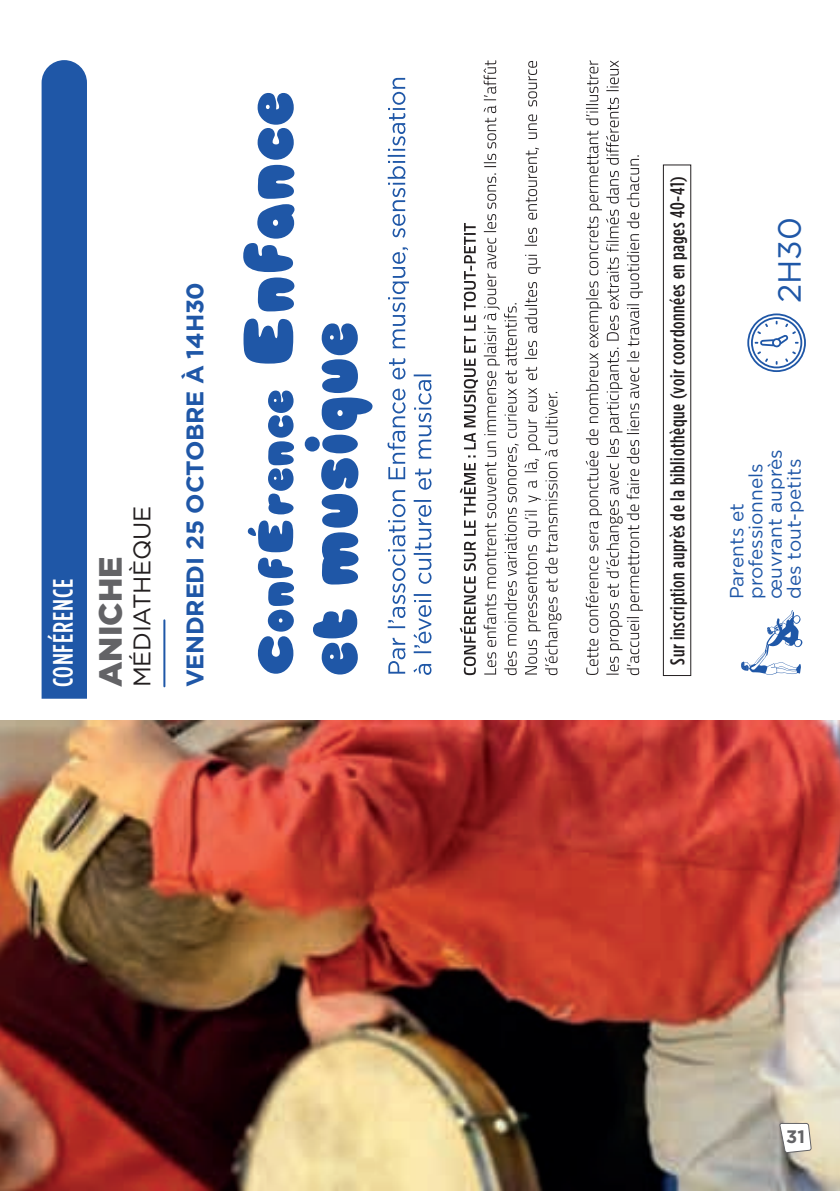
<style>
.page{position:relative;width:840px;height:1191px;background:#fff}
.page>*{position:absolute;margin:0;border:0;box-sizing:border-box;transform-origin:0 0}
.t1{font:900 32px "Gotham";letter-spacing:.005em;color:#636366}
.t2{font:32px "Gotham";color:#1f57a7}
.t3{font:500 28px "Gotham Condensed";letter-spacing:.03em;color:#fff}
.t4{font:700 24px "Gotham";letter-spacing:-.01em;color:#1f57a7}
.t5{font:24px "Gotham";letter-spacing:-.01em;color:#231f20}
.t6{font:500 20px "Gotham Condensed";letter-spacing:.03em;color:#231f20}
.t7{font:19px/19px "Gotham";color:#1f57a7}
.t8{font:700 18px "Gotham";color:#636366}
</style>
<div class="page">
<img style="left:1px;top:720px;width:838px;height:471px">
<div style="left:42px;top:60px;width:45px;height:638px;background:#1f57a7"></div>
<hr style="left:163px;top:620px;width:2px;height:66px;background:#1f57a7">
<svg style="left:747px;top:313px;width:58px;height:59px"></svg>
<svg style="left:741px;top:610px;width:60px;height:65px"></svg>
<img style="left:0;top:720px;width:1px;height:471px">
<svg style="left:779px;top:1122px;width:31px;height:31px"></svg>
<svg style="left:585px;top:60px;width:57px;height:615px"></svg>
<svg style="left:524px;top:61px;width:37px;height:614px"></svg>
<svg style="left:459px;top:60px;width:59px;height:615px"></svg>
<svg style="left:387px;top:78px;width:44px;height:597px"></svg>
<svg style="left:304px;top:323px;width:68px;height:351px"></svg>
<svg style="left:243px;top:93px;width:51px;height:580px"></svg>
<div style="left:662px;top:164px;width:28px;height:512px;border:1px solid #231f20"></div>
<h2 class="t3" style="left:47px;top:687px;width:110px;rotate:-90deg">CONFÉRENCE</h2>
<p class="t5" style="left:127px;top:687px;width:183px;rotate:-90deg">MÉDIATHÈQUE</p>
<h1 class="t1" style="left:92px;top:687px;width:132px;rotate:-90deg">ANICHE</h1>
<p class="t4" style="left:179px;top:687px;width:407px;rotate:-90deg">VENDREDI 25 OCTOBRE À 14H30</p>
<p class="t6" style="left:666px;top:664px;width:490px;rotate:-90deg">Sur inscription auprès de la bibliothèque (voir coordonnées en pages 40-41)</p>
<h1 class="t2" style="left:768px;top:303px;width:87px;rotate:-90deg">2H30</h1>
<p class="t7" style="left:726px;top:599px;width:152px;rotate:-90deg">Parents et professionnels œuvrant auprès des tout-petits</p>
<p class="t8" style="left:785px;top:1125px;width:20px">31</p>
</div>
